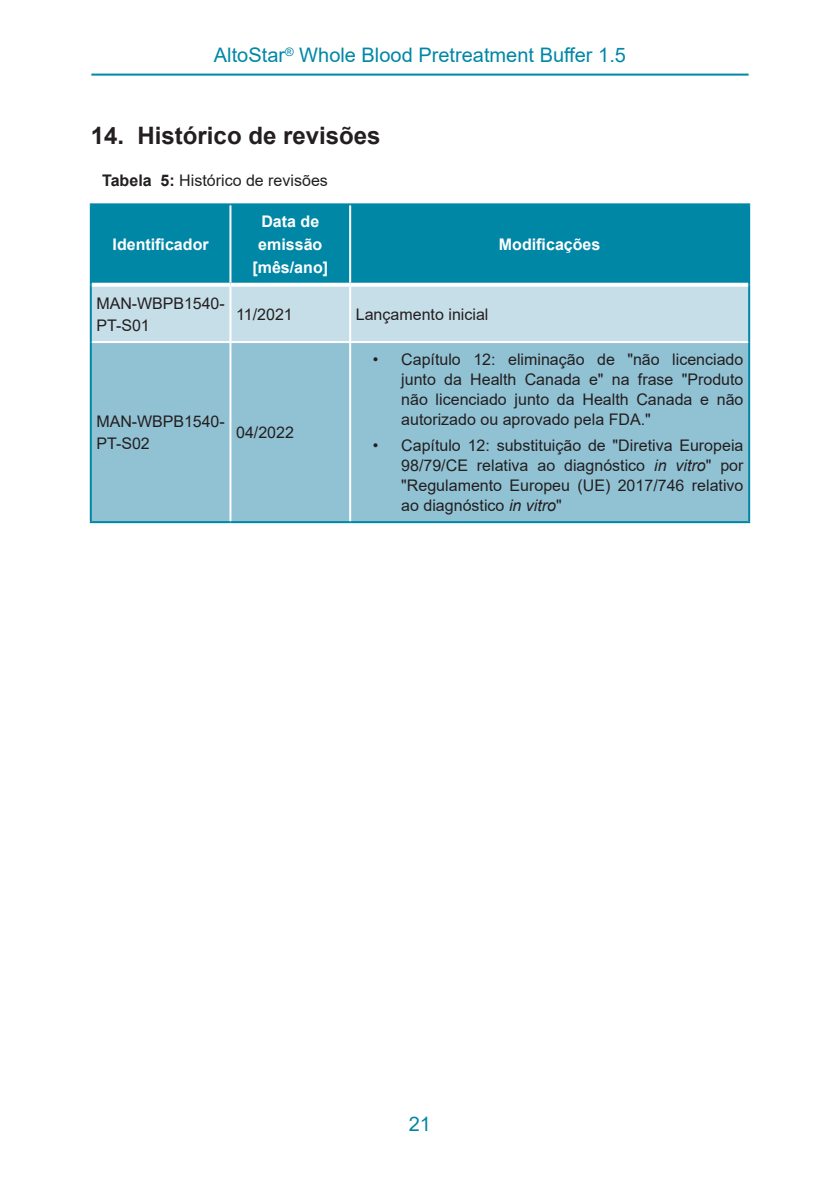
<style>
.page{position:relative;width:840px;height:1191px;background:#fff}
.page>*{position:absolute;margin:0;border:0;box-sizing:border-box;transform-origin:0 0}
.Level_1{font:700 24px "Arial";color:#231f20}
.Seitenkopf{font:20px "Arial";color:#0087a6}
.Titel{font:16px/20px "Arial";color:#231f20;text-align:justify}
.Mengentext_links{font:16px/22px "Arial";color:#231f20}
.Kopfzeile{font:700 16px/23px "Arial";color:#fff;text-align:center}
.s1{font-weight:700}
.s2{font-style:italic}
</style>
<div class="page">
<hr style="left:91px;top:74px;width:657px;height:2px;background:#0087a6">
<div style="left:92px;top:205px;width:655px;height:78px;background:#0087a6"></div>
<div style="left:92px;top:287px;width:655px;height:54px;background:#c6dee8"></div>
<div style="left:92px;top:343px;width:655px;height:178px;background:#91c2d4"></div>
<hr style="left:90px;top:285px;width:2px;height:57px;background:#0087a6">
<hr style="left:747px;top:285px;width:2px;height:57px;background:#0087a6">
<hr style="left:90px;top:342px;width:2px;height:179px;background:#0087a6">
<hr style="left:747px;top:342px;width:2px;height:179px;background:#0087a6">
<hr style="left:90px;top:521px;width:140px;height:2px;background:#0087a6">
<hr style="left:230px;top:521px;width:120px;height:2px;background:#0087a6">
<hr style="left:350px;top:521px;width:399px;height:2px;background:#0087a6">
<hr style="left:229px;top:287px;width:2px;height:54px;background:#fff">
<hr style="left:349px;top:287px;width:2px;height:54px;background:#fff">
<hr style="left:229px;top:343px;width:2px;height:178px;background:#fff">
<hr style="left:349px;top:343px;width:2px;height:178px;background:#fff">
<hr style="left:90px;top:203px;width:140px;height:2px;background:#0087a6">
<hr style="left:90px;top:205px;width:2px;height:80px;background:#0087a6">
<svg style="left:92px;top:286px;width:138px;height:1px"></svg>
<hr style="left:230px;top:203px;width:120px;height:2px;background:#0087a6">
<hr style="left:229px;top:205px;width:2px;height:78px;background:#fff">
<svg style="left:230px;top:283px;width:120px;height:4px"></svg>
<hr style="left:350px;top:203px;width:399px;height:2px;background:#0087a6">
<hr style="left:747px;top:205px;width:2px;height:80px;background:#0087a6">
<hr style="left:349px;top:205px;width:2px;height:78px;background:#fff">
<svg style="left:350px;top:283px;width:397px;height:4px"></svg>
<p class="Seitenkopf" style="left:214px;top:41px;width:413px">AltoStar<sup>®</sup> Whole Blood Pretreatment Buffer 1.5</p>
<p class="Level_1" style="left:91px;top:118px;width:291px">14. Histórico de revisões</p>
<p class="Titel" style="left:102px;top:171px;width:227px"><span class="s1">Tabela 5:</span> Histórico de revisões</p>
<p class="Kopfzeile" style="left:112px;top:233px;width:98px">Identificador</p>
<p class="Kopfzeile" style="left:252px;top:210px;width:77px">Data de emissão [mês/ano]</p>
<p class="Mengentext_links" style="left:96px;top:292px;width:130px">MAN-WBPB1540-<br>PT-S01</p>
<p class="Mengentext_links" style="left:236px;top:303px;width:58px">11/2021</p>
<p class="Mengentext_links" style="left:355px;top:303px;width:134px">Lançamento inicial</p>
<p class="Kopfzeile" style="left:498px;top:233px;width:103px">Modificações</p>
<p class="Mengentext_links" style="left:96px;top:410px;width:130px">MAN-WBPB1540-<br>PT-S02</p>
<p class="Mengentext_links" style="left:236px;top:421px;width:59px">04/2022</p>
<p class="Titel" style="left:401px;top:349px;width:343px;text-indent:-28px">• Capítulo 12: eliminação de "não licenciado junto da Health Canada e" na frase "Produto não licenciado junto da Health Canada e não autorizado ou aprovado pela FDA."</p>
<p class="Titel" style="left:401px;top:435px;width:343px;text-indent:-28px">• Capítulo 12: substituição de "Diretiva Europeia 98/79/CE relativa ao diagnóstico <span class="s2">in vitro</span>" por "Regulamento Europeu (UE) 2017/746 relativo ao diagnóstico <span class="s2">in vitro</span>"</p>
<p class="Seitenkopf" style="left:408px;top:1110px;width:24px">21</p>
</div>
